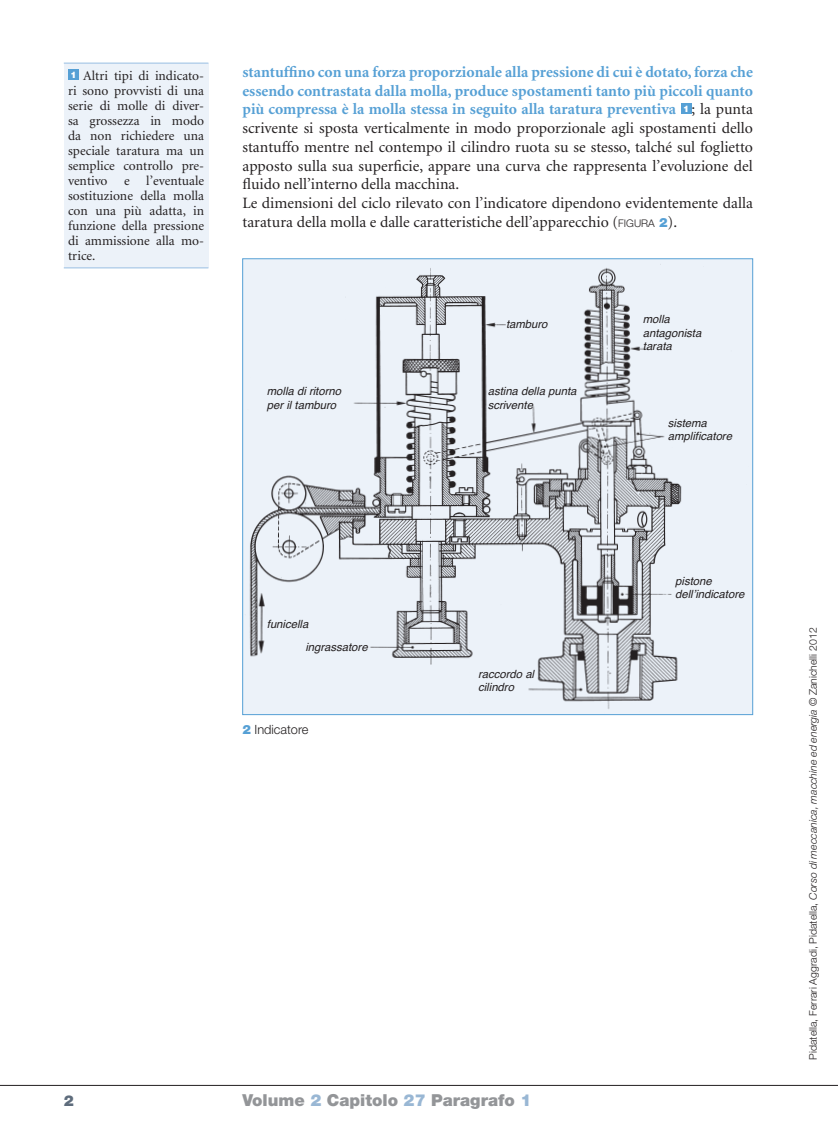
<style>
.page{position:relative;width:838px;height:1132px;background:#fff}
.page>*{position:absolute;margin:0;border:0;box-sizing:border-box;transform-origin:0 0}
.t1{font:900 16.5px "Helvetica Neue";color:#939598}
._01_testo_corpo{font:15.75px/18.8px "Minion";color:#231f20;text-align:justify}
._01_testo_corpo-2{font:700 15.75px/18.8px "Minion";color:#56a0d5;text-align:justify}
.t2{font:900 15px "Helvetica Neue";color:#5e6c7c}
.t3{font:13.5px/15px "Minion";color:#231f20;text-align:justify}
._08_testo_DIDA{font:300 12.75px "Helvetica Neue";color:#231f20}
.t4{font:italic 11.25px/13.6px "Helvetica";color:#231f20}
.t5{font:300 10.5px "Helvetica Neue";color:#231f20}
.t6{font:900 9px "Helvetica Neue";color:#fff}
.s1{font-family:"Helvetica Neue";font-weight:900;font-size:9px;color:#fff}
.s2{font-family:"Helvetica Neue";font-weight:300;font-size:10.5px}
.s3{font-family:"Helvetica Neue";font-weight:900;font-size:12.75px;color:#56a0d5}
.s4{font-weight:900;color:#56a0d5}
.s5{color:#99b7d4}
.s6{font-style:italic}
</style>
<div class="page">
<hr style="left:0;top:1084px;width:838px;height:1px;background:#231f20">
<div style="left:681px;top:104px;width:10px;height:10px;background:#56a0d5"></div>
<img style="left:244px;top:260px;width:507px;height:452px">
<div style="left:64px;top:63px;width:144px;height:205px;background:#ecf2f9"></div>
<hr style="left:64px;top:63px;width:144px;height:1px;background:#98bee3">
<hr style="left:64px;top:267px;width:144px;height:1px;background:#98bee3">
<div style="left:68px;top:69px;width:11px;height:11px;background:#56a0d5"></div>
<p class="t3" style="left:68px;top:69px;width:138px"><span class="s1">1</span> Altri tipi di indicato&shy;ri sono provvisti di una serie di molle di diver&shy;sa grossezza in modo da non richiedere una speciale taratura ma un semplice controllo pre&shy;ventivo e l’eventuale sostituzione della molla con una più adatta, in funzione della pressione di ammissione alla mo&shy;trice.</p>
<p class="_01_testo_corpo-2" style="left:242px;top:63px;width:512px">stantuffino con una forza proporzionale alla pressione di cui è dotato, forza che essendo contrastata dalla molla, produce spostamenti tanto più piccoli quanto più compressa è la molla stessa in seguito alla taratura preventiva</p>
<p class="_01_testo_corpo" style="left:242px;top:100px;width:512px;text-indent:449px">; la punta scrivente si sposta verticalmente in modo proporzionale agli spostamenti dello stantuffo mentre nel contempo il cilindro ruota su se stesso, talché sul foglietto apposto sulla sua superficie, appare una curva che rappresenta l’evoluzione del fluido nell’interno della macchina.</p>
<p class="_01_testo_corpo" style="left:242px;top:194px;width:512px">Le dimensioni del ciclo rilevato con l’indicatore dipendono evidentemente dalla taratura della molla e dalle caratteristiche dell’apparecchio (<span class="s2">FIGURA</span> <span class="s3">2</span>).</p>
<p class="t6" style="left:683px;top:104px;width:8px">1</p>
<p class="t4" style="left:506px;top:317px;width:43px">tamburo</p>
<p class="t4" style="left:267px;top:384px;width:76px">molla di ritorno per il tamburo</p>
<p class="t4" style="left:488px;top:384px;width:90px">astina della punta scrivente</p>
<p class="t4" style="left:643px;top:312px;width:60px">molla antagonista tarata</p>
<p class="t4" style="left:668px;top:416px;width:66px">sistema amplificatore</p>
<p class="t4" style="left:305px;top:611px;width:64px;line-height:23.5px;text-indent:-38px">funicella ingrassatore</p>
<p class="_08_testo_DIDA" style="left:242px;top:721px;width:67px"><span class="s4">2</span> Indicatore</p>
<p class="t4" style="left:478px;top:666px;width:57px">raccordo al cilindro</p>
<p class="t4" style="left:675px;top:574px;width:71px">pistone dell’indicatore</p>
<p class="t2" style="left:64px;top:1091px;width:12px">2</p>
<p class="t1" style="left:242px;top:1090px;width:290px">Volume <span class="s5">2</span> Capitolo <span class="s5">27</span> Paragrafo <span class="s5">1</span></p>
<p class="t5" style="left:806px;top:1059px;width:433px;rotate:-90deg">Pidatella, Ferrari Aggradi, Pidatella, <span class="s6">Corso di meccanica, macchine ed energia</span> © Zanichelli 2012</p>
</div>
